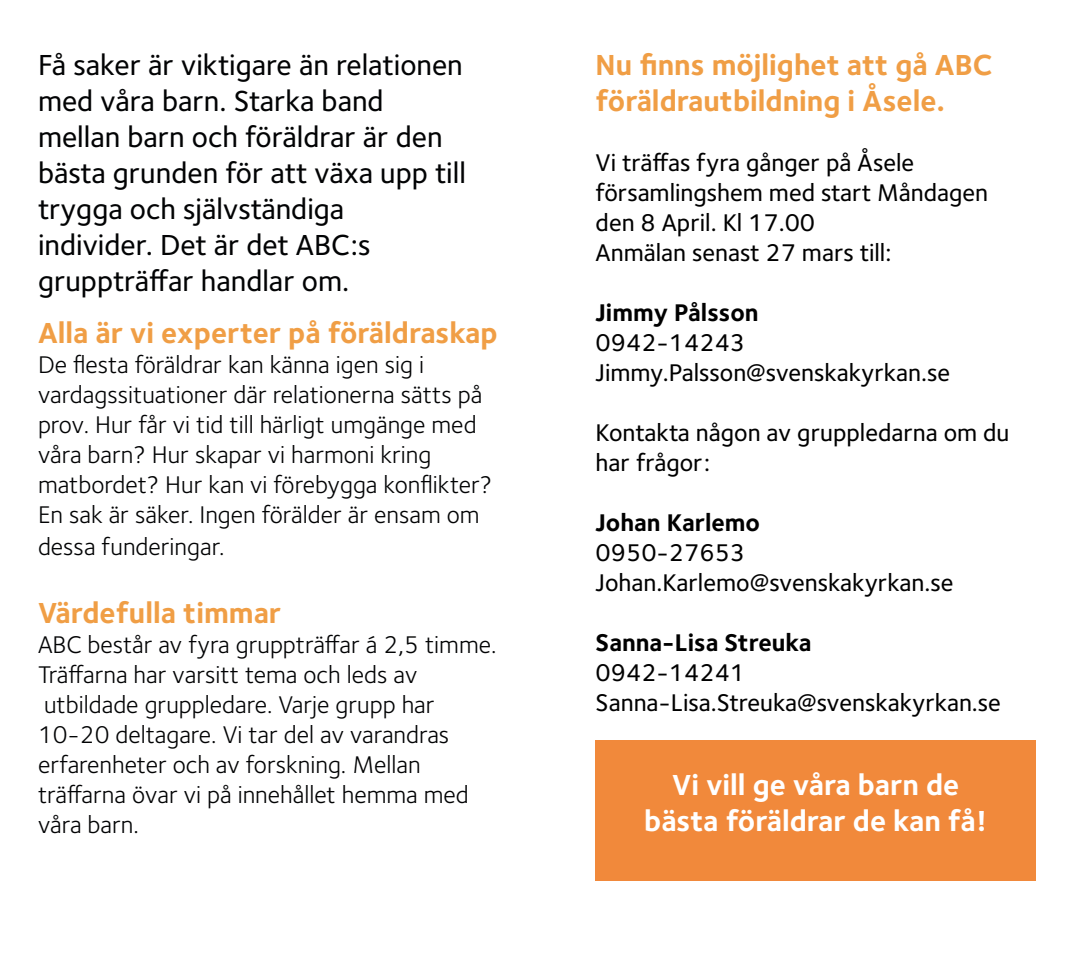
<style>
.page{position:relative;width:1080px;height:960px;background:#fff}
.page>*{position:absolute;margin:0;border:0;box-sizing:border-box;transform-origin:0 0}
.t1{font:500 30px/36px "Foundry Sterling OT3";color:#020304}
.t2{font:700 30px/36px "Foundry Sterling OT3";color:#f09e45}
.t3{font:700 30px/36px "Foundry Sterling OT3";color:#fff;text-align:center}
.t4{font:25px/30.3px "Foundry Sterling OT3";color:#020304}
.t5{font:500 25px/30px "Foundry Sterling OT3";color:#000}
.t6{font:700 25px "Foundry Sterling OT3";color:#000}
</style>
<div class="page">
<div style="left:596px;top:740px;width:440px;height:141px;background:#f1893b"></div>
<p class="t1" style="left:38px;top:45px;width:429px">Få saker är viktigare än relationen med våra barn. Starka band mellan barn och föräldrar är den bästa grunden för att växa upp till trygga och självständiga individer. Det är det ABC:s gruppträffar handlar om.</p>
<p class="t2" style="left:38px;top:313px;width:461px">Alla är vi experter på föräldraskap</p>
<p class="t4" style="left:38px;top:348px;width:456px">De flesta föräldrar kan känna igen sig i vardagssituationer där relationerna sätts på prov. Hur får vi tid till härligt umgänge med våra barn? Hur skapar vi harmoni kring matbordet? Hur kan vi förebygga konflikter?<br>En sak är säker. Ingen förälder är ensam om dessa funderingar.</p>
<p class="t2" style="left:38px;top:593px;width:245px">Värdefulla timmar</p>
<p class="t4" style="left:38px;top:628px;width:460px;line-height:30px">ABC består av fyra gruppträffar á 2,5 timme.<br>Träffarna har varsitt tema och leds av utbildade gruppledare. Varje grupp har 10-20 deltagare. Vi tar del av varandras erfarenheter och av forskning. Mellan träffarna övar vi på innehållet hemma med våra barn.</p>
<p class="t2" style="left:596px;top:45px;width:398px">Nu finns möjlighet att gå ABC föräldrautbildning i Åsele.</p>
<p class="t5" style="left:596px;top:146px;width:394px">Vi träffas fyra gånger på Åsele församlingshem med start Måndagen den 8 April. Kl 17.00<br>Anmälan senast 27 mars till:</p>
<p class="t6" style="left:596px;top:293px;width:165px">Jimmy Pålsson</p>
<p class="t5" style="left:596px;top:326px;width:356px">0942-14243<br>Jimmy.Palsson@svenskakyrkan.se</p>
<p class="t5" style="left:596px;top:416px;width:415px">Kontakta någon av gruppledarna om du har frågor:</p>
<p class="t6" style="left:596px;top:503px;width:166px">Johan Karlemo</p>
<p class="t5" style="left:596px;top:536px;width:359px">0950-27653<br>Johan.Karlemo@svenskakyrkan.se</p>
<p class="t6" style="left:596px;top:623px;width:217px">Sanna-Lisa Streuka</p>
<p class="t5" style="left:596px;top:656px;width:407px">0942-14241<br>Sanna-Lisa.Streuka@svenskakyrkan.se</p>
<p class="t3" style="left:644px;top:765px;width:345px">Vi vill ge våra barn de bästa föräldrar de kan få!</p>
</div>
